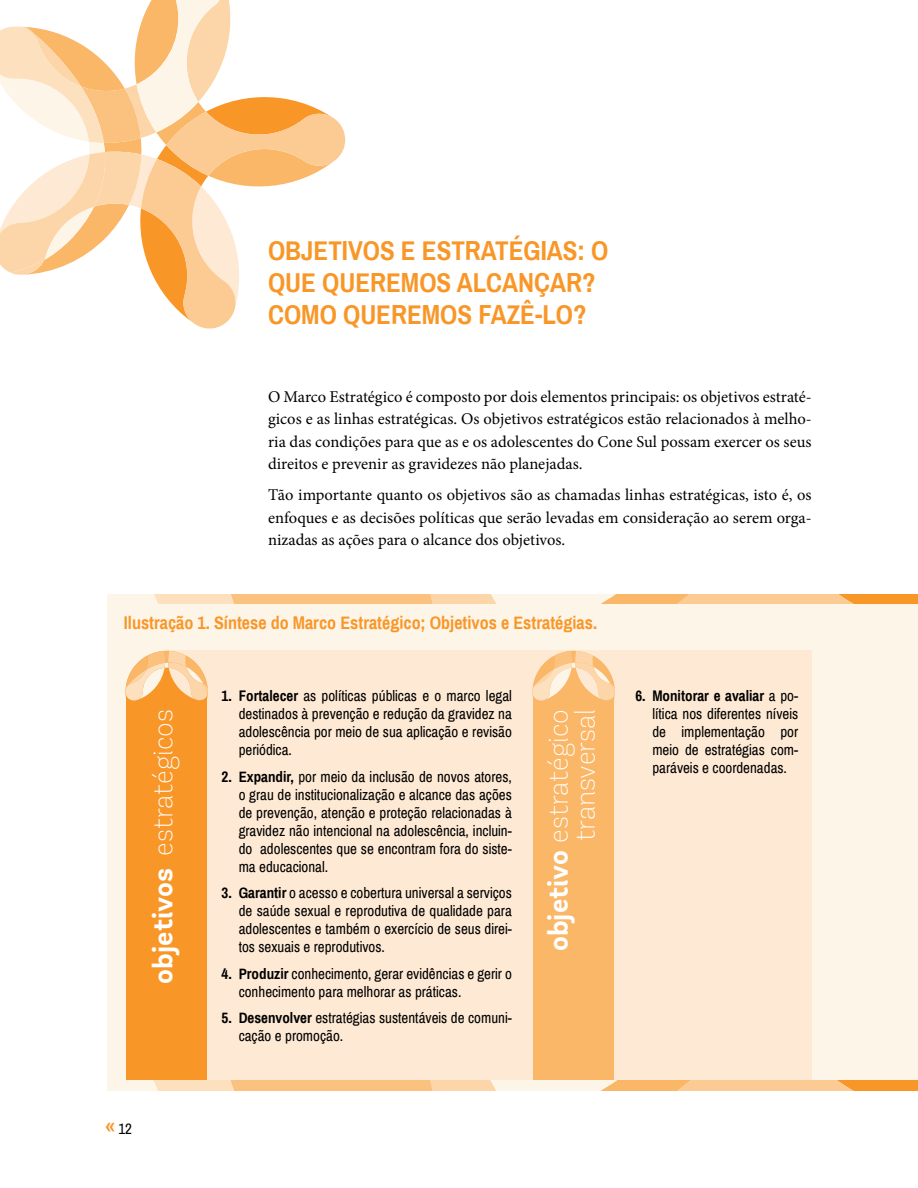
<style>
.page{position:relative;width:918px;height:1188px;background:#fff}
.page>*{position:absolute;margin:0;border:0;box-sizing:border-box;transform-origin:0 0}
.t1{font:200 28.35px/27px "Andes";color:#fff;text-align:right}
.t2{font:700 27px/32.4px "Archivo Narrow";color:#f89728}
.t3{font:700 18px "Archivo Narrow";color:#f89728}
.t4{font:16.5px/22.5px "Minion Pro";color:#000;text-align:justify}
.t5{font:15px/18px "Archivo Narrow";color:#000;text-align:justify}
.s1{font-weight:700}
.s2{font-weight:700;font-size:21px;color:#f89728}
</style>
<div class="page">
<div style="left:107px;top:595px;width:811px;height:486px;background:#fef5e9"></div>
<div style="left:167px;top:651px;width:645px;height:430px;background:#feead4"></div>
<div style="left:126px;top:697px;width:81px;height:385px;background:#f89728"></div>
<svg style="left:125px;top:650px;width:88px;height:51px"></svg>
<svg style="left:0;top:0;width:346px;height:329px"></svg>
<div style="left:533px;top:697px;width:81px;height:385px;background:#fab768"></div>
<svg style="left:527px;top:650px;width:93px;height:51px"></svg>
<svg style="left:107px;top:1081px;width:811px;height:9px;background:#fbcd97"></svg>
<svg style="left:107px;top:594px;width:811px;height:9px"></svg>
<h2 class="t2" style="left:268px;top:234px;width:342px">OBJETIVOS E ESTRATÉGIAS: O<br>QUE QUEREMOS ALCANÇAR?<br>COMO QUEREMOS FAZÊ-LO?</h2>
<p class="t4" style="left:268px;top:385px;width:545px">O Marco Estratégico é composto por dois elementos principais: os objetivos estraté&shy;gicos e as linhas estratégicas. Os objetivos estratégicos estão relacionados à melho&shy;ria das condições para que as e os adolescentes do Cone Sul possam exercer os seus direitos e prevenir as gravidezes não planejadas.</p>
<p class="t4" style="left:268px;top:484px;width:545px">Tão importante quanto os objetivos são as chamadas linhas estratégicas, isto é, os enfoques e as decisões políticas que serão levadas em consideração ao serem orga&shy;nizadas as ações para o alcance dos objetivos.</p>
<p class="t3" style="left:124px;top:612px;width:475px">Ilustração 1. Síntese do Marco Estratégico; Objetivos e Estratégias.</p>
<h1 class="t1" style="left:149px;top:984px;width:276px;rotate:-90deg"><span class="s1">objetivos</span> estratégicos</h1>
<p class="t5" style="left:105px;top:1120px;width:28px"><span class="s2">«</span> 12</p>
<p class="t5" style="left:239px;top:687px;width:275px;text-indent:-17px"><span class="s1">1. Fortalecer</span> as políticas públicas e o marco legal destinados à prevenção e redução da gravidez na adolescência por meio de sua aplicação e revisão periódica.</p>
<p class="t5" style="left:239px;top:768px;width:275px;text-indent:-17px"><span class="s1">2. Expandir,</span> por meio da inclusão de novos atores, o grau de institucionalização e alcance das ações de prevenção, atenção e proteção relacionadas à gravidez não intencional na adolescência, incluin&shy;do adolescentes que se encontram fora do siste&shy;ma educacional.</p>
<p class="t5" style="left:239px;top:884px;width:275px;text-indent:-17px"><span class="s1">3. Garantir</span> o acesso e cobertura universal a serviços de saúde sexual e reprodutiva de qualidade para adolescentes e também o exercício de seus direi&shy;tos sexuais e reprodutivos.</p>
<p class="t5" style="left:239px;top:965px;width:275px;text-indent:-17px"><span class="s1">4. Produzir</span> conhecimento, gerar evidências e gerir o conhecimento para melhorar as práticas.</p>
<p class="t5" style="left:239px;top:1009px;width:275px;text-indent:-17px"><span class="s1">5. Desenvolver</span> estratégias sustentáveis de comuni&shy;cação e promoção.</p>
<h1 class="t1" style="left:545px;top:951px;width:244px;rotate:-90deg"><span class="s1">objetivo</span> estratégico transversal</h1>
<p class="t5" style="left:652px;top:687px;width:147px;text-indent:-17px"><span class="s1">6. Monitorar e avaliar</span> a po&shy;lítica nos diferentes níveis de implementação por meio de estratégias com&shy;paráveis e coordenadas.</p>
</div>
